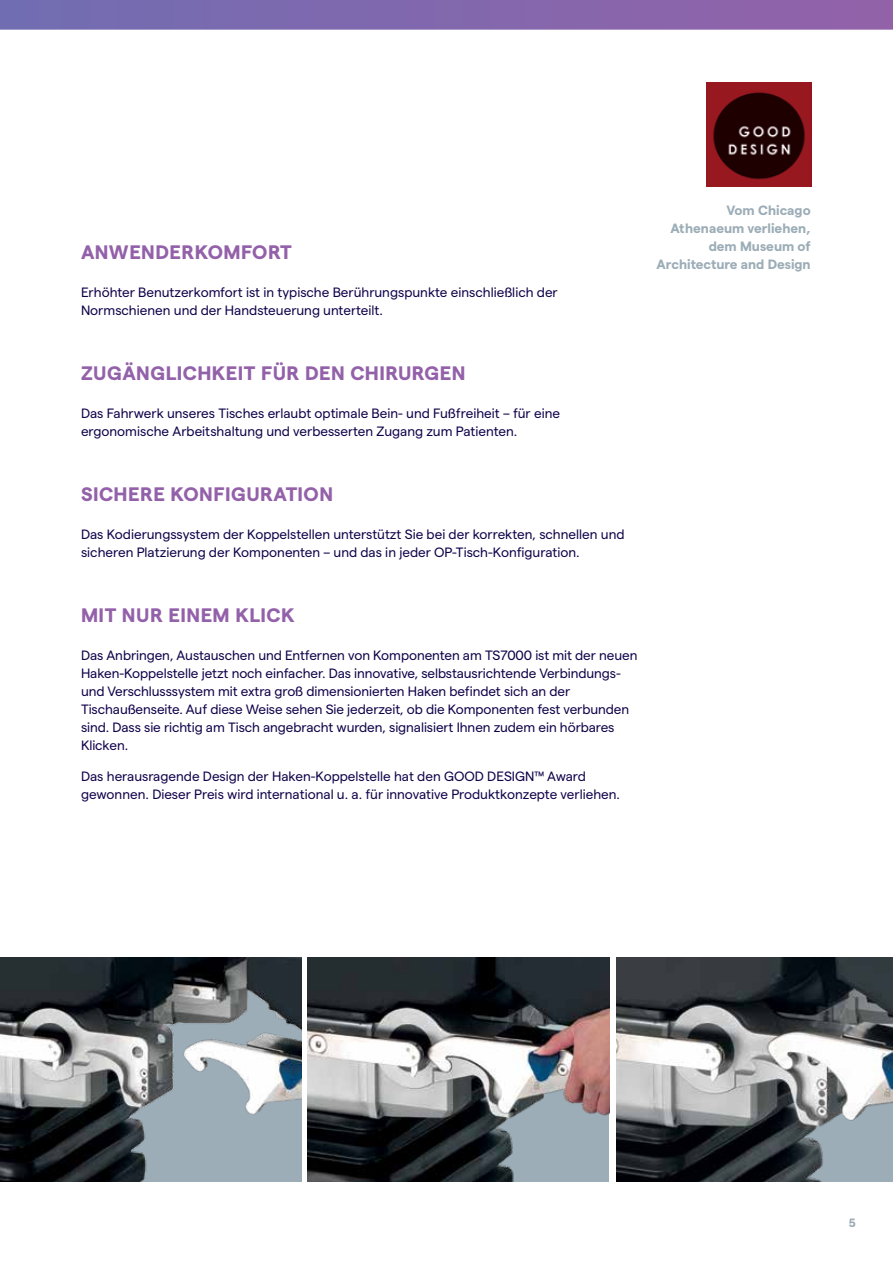
<style>
.page{position:relative;width:893px;height:1263px;background:#fff}
.page>*{position:absolute;margin:0;border:0;box-sizing:border-box;transform-origin:0 0}
.t1{font:700 19.5px "Matter";letter-spacing:.025em;color:#9361a9}
.t2{font:13.5px/18px "Matter";letter-spacing:-.005em;color:#100249}
.t3{font:700 13.5px/18px "Matter";color:#9cadb7;text-align:right}
.t4{font:700 12px "Matter";color:#9cadb7}
</style>
<div class="page">
<img style="left:707px;top:83px;width:105px;height:103px">
<img style="left:616px;top:958px;width:277px;height:223px">
<img style="left:0;top:958px;width:302px;height:223px">
<img style="left:308px;top:958px;width:301px;height:223px">
<svg style="left:0;top:0;width:893px;height:30px;background:#8369ae"></svg>
<h1 class="t1" style="left:81px;top:238px;width:212px">ANWENDERKOMFORT</h1>
<p class="t2" style="left:81px;top:283px;width:478px">Erhöhter Benutzerkomfort ist in typische Berührungspunkte einschließlich der<br>Normschienen und der Handsteuerung unterteilt.</p>
<h1 class="t1" style="left:81px;top:359px;width:386px">ZUGÄNGLICHKEIT FÜR DEN CHIRURGEN</h1>
<p class="t2" style="left:81px;top:403px;width:481px">Das Fahrwerk unseres Tisches erlaubt optimale Bein- und Fußfreiheit – für eine ergonomische Arbeitshaltung und verbesserten Zugang zum Patienten.</p>
<h1 class="t1" style="left:81px;top:479px;width:254px">SICHERE KONFIGURATION</h1>
<p class="t2" style="left:81px;top:524px;width:545px">Das Kodierungssystem der Koppelstellen unterstützt Sie bei der korrekten, schnellen und sicheren Platzierung der Komponenten – und das in jeder OP-Tisch-Konfiguration.</p>
<h1 class="t1" style="left:81px;top:600px;width:215px">MIT NUR EINEM KLICK</h1>
<p class="t2" style="left:81px;top:645px;width:558px">Das Anbringen, Austauschen und Entfernen von Komponenten am TS7000 ist mit der neuen Haken-Koppelstelle jetzt noch einfacher. Das innovative, selbstausrichtende Verbindungs&shy;und Verschlusssystem mit extra groß dimensionierten Haken befindet sich an der Tischaußenseite. Auf diese Weise sehen Sie jederzeit, ob die Komponenten fest verbunden sind. Dass sie richtig am Tisch angebracht wurden, signalisiert Ihnen zudem ein hörbares Klicken.</p>
<p class="t2" style="left:81px;top:766px;width:541px">Das herausragende Design der Haken-Koppelstelle hat den GOOD DESIGN™ Award gewonnen. Dieser Preis wird international u. a. für innovative Produktkonzepte verliehen.</p>
<p class="t3" style="left:657px;top:200px;width:156px">Vom Chicago<br>Athenaeum verliehen, dem Museum of<br>Architecture and Design</p>
<p class="t4" style="left:849px;top:1214px;width:9px">5</p>
</div>
